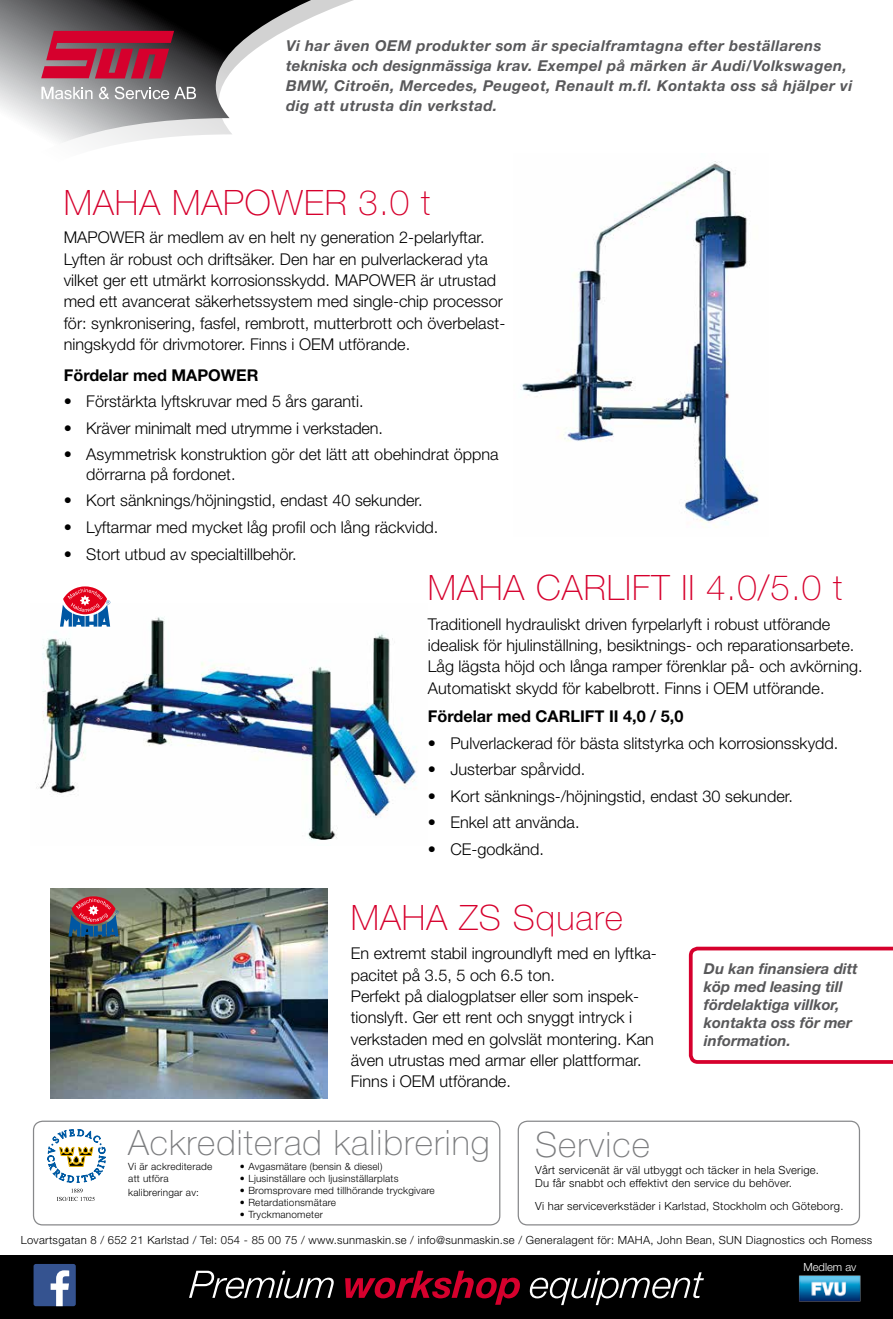
<style>
.page{position:relative;width:893px;height:1319px;background:#fff}
.page>*{position:absolute;margin:0;border:0;box-sizing:border-box;transform-origin:0 0}
.t1{font:100 35px "Helvetica Neue";letter-spacing:.03em;color:#d6002d}
.t2{font:100 35px "Helvetica Neue";letter-spacing:.03em;color:#7b7c7e}
.t3{font:300 16.25px/21.2px "Helvetica Neue";color:#000}
.t4{font:700 16.25px "Helvetica Neue";color:#000}
.t5{font:italic 700 15px/20px "Helvetica Neue";letter-spacing:.03em;color:#58585a}
.t6{font:italic 700 15px/18px "Helvetica Neue";color:#58585a}
.t7{font:300 11.25px/13.5px "Helvetica Neue";letter-spacing:.02em;color:#000}
.t8{font:300 11.25px "Helvetica Neue";color:#fff}
.t9{font:300 10px/12px "Helvetica Neue";letter-spacing:.02em;color:#000}
</style>
<div class="page">
<div style="left:0;top:1254px;width:893px;height:64px;background:#000"></div>
<div style="left:33px;top:1120px;width:467px;height:105px;border:1px solid #87888a;border-radius:9px"></div>
<div style="left:518px;top:1120px;width:342px;height:105px;border:1px solid #87888a;border-radius:9px"></div>
<svg style="left:48px;top:1129px;width:58px;height:71px"></svg>
<svg style="left:189px;top:1270px;width:145px;height:28px"></svg>
<svg style="left:345px;top:1270px;width:175px;height:34px"></svg>
<svg style="left:530px;top:1270px;width:174px;height:34px"></svg>
<img style="left:798px;top:1275px;width:63px;height:27px">
<div style="left:34px;top:1263px;width:42px;height:42px;background:#355390;border-radius:2px"></div>
<svg style="left:51px;top:1270px;width:18px;height:35px"></svg>
<svg style="left:311px;top:0;width:43px;height:18px"></svg>
<svg style="left:0;top:0;width:311px;height:146px"></svg>
<svg style="left:41px;top:31px;width:133px;height:47px;background:#af2442"></svg>
<svg style="left:99px;top:87px;width:10px;height:12px"></svg>
<svg style="left:115px;top:87px;width:81px;height:12px"></svg>
<svg style="left:42px;top:87px;width:51px;height:12px"></svg>
<svg style="left:689px;top:946px;width:204px;height:117px"></svg>
<img style="left:51px;top:888px;width:277px;height:210px">
<img style="left:520px;top:161px;width:239px;height:365px">
<img style="left:36px;top:603px;width:381px;height:237px">
<svg style="left:60px;top:586px;width:50px;height:40px"></svg>
<svg style="left:68px;top:896px;width:51px;height:40px;background:#874d65"></svg>
<p class="t5" style="left:286px;top:35px;width:568px">Vi har även OEM produkter som är specialframtagna efter beställarens tekniska och designmässiga krav. Exempel på märken är Audi/Volkswagen, BMW, Citroën, Mercedes, Peugeot, Renault m.fl. Kontakta oss så hjälper vi dig att utrusta din verkstad.</p>
<h1 class="t1" style="left:64px;top:183px;width:368px">MAHA MAPOWER 3.0 t</h1>
<p class="t3" style="left:64px;top:227px;width:443px">MAPOWER är medlem av en helt ny generation 2-pelarlyftar.<br>Lyften är robust och driftsäker. Den har en pulverlackerad yta vilket ger ett utmärkt korrosionsskydd. MAPOWER är utrustad med ett avancerat säkerhetssystem med single-chip processor för: synkronisering, fasfel, rembrott, mutterbrott och överbelast&shy;ningskydd för drivmotorer. Finns i OEM utförande.</p>
<p class="t4" style="left:64px;top:364px;width:196px">Fördelar med MAPOWER</p>
<p class="t3" style="left:64px;top:390px;width:301px">• Förstärkta lyftskruvar med 5 års garanti.</p>
<p class="t3" style="left:64px;top:417px;width:321px">• Kräver minimalt med utrymme i verkstaden.</p>
<p class="t3" style="left:86px;top:444px;width:414px;line-height:19.5px;text-indent:-23px">• Asymmetrisk konstruktion gör det lätt att obehindrat öppna dörrarna på fordonet.</p>
<p class="t3" style="left:64px;top:489px;width:360px">• Kort sänknings/höjningstid, endast 40 sekunder.</p>
<p class="t3" style="left:64px;top:516px;width:376px">• Lyftarmar med mycket låg profil och lång räckvidd.</p>
<p class="t3" style="left:64px;top:543px;width:234px">• Stort utbud av specialtillbehör.</p>
<h1 class="t1" style="left:428px;top:567px;width:416px">MAHA CARLIFT II 4.0/5.0 t</h1>
<p class="t3" style="left:428px;top:613px;width:436px">Traditionell hydrauliskt driven fyrpelarlyft i robust utförande idealisk för hjulinställning, besiktnings- och reparationsarbete.<br>Låg lägsta höjd och långa ramper förenklar på- och avkörning.<br>Automatiskt skydd för kabelbrott. Finns i OEM utförande.</p>
<p class="t4" style="left:428px;top:706px;width:257px">Fördelar med CARLIFT II 4,0 / 5,0</p>
<p class="t3" style="left:428px;top:731px;width:412px">• Pulverlackerad för bästa slitstyrka och korrosionsskydd.</p>
<p class="t3" style="left:428px;top:758px;width:159px">• Justerbar spårvidd.</p>
<p class="t3" style="left:428px;top:785px;width:366px">• Kort sänknings-/höjningstid, endast 30 sekunder.</p>
<p class="t3" style="left:428px;top:811px;width:153px">• Enkel att använda.</p>
<p class="t3" style="left:428px;top:838px;width:118px">• CE-godkänd.</p>
<h1 class="t1" style="left:351px;top:897px;width:274px">MAHA ZS Square</h1>
<p class="t3" style="left:351px;top:942px;width:308px">En extremt stabil ingroundlyft med en lyftka&shy;pacitet på 3.5, 5 och 6.5 ton.<br>Perfekt på dialogplatser eller som inspek&shy;tionslyft. Ger ett rent och snyggt intryck i verkstaden med en golvslät montering. Kan även utrustas med armar eller plattformar.<br>Finns i OEM utförande.</p>
<p class="t6" style="left:704px;top:959px;width:155px">Du kan finansiera ditt köp med leasing till fördelaktiga villkor, kontakta oss för mer information.</p>
<h1 class="t2" style="left:128px;top:1121px;width:363px">Ackrediterad kalibrering</h1>
<p class="t9" style="left:240px;top:1160px;width:144px">• Avgasmätare (bensin &amp; diesel)</p>
<p class="t9" style="left:240px;top:1172px;width:160px">• Ljusinställare och ljusinställarplats</p>
<p class="t9" style="left:240px;top:1184px;width:196px">• Bromsprovare med tillhörande tryckgivare</p>
<p class="t9" style="left:240px;top:1196px;width:98px">• Retardationsmätare</p>
<p class="t9" style="left:240px;top:1208px;width:84px">• Tryckmanometer</p>
<p class="t9" style="left:128px;top:1160px;width:85px">Vi är ackrediterade att utföra</p>
<p class="t9" style="left:128px;top:1185px;width:72px">kalibreringar av:</p>
<h1 class="t2" style="left:535px;top:1124px;width:116px">Service</h1>
<p class="t7" style="left:535px;top:1162px;width:285px">Vårt servicenät är väl utbyggt och täcker in hela Sverige.<br>Du får snabbt och effektivt den service du behöver.</p>
<p class="t7" style="left:535px;top:1198px;width:310px">Vi har serviceverkstäder i Karlstad, Stockholm och Göteborg.</p>
<p class="t7" style="left:21px;top:1232px;width:853px">Lovartsgatan 8 / 652 21 Karlstad / Tel: 054 - 85 00 75 / www.sunmaskin.se / info@sunmaskin.se / Generalagent för: MAHA, John Bean, SUN Diagnostics och Romess</p>
<p class="t8" style="left:803px;top:1259px;width:55px">Medlem av</p>
</div>
